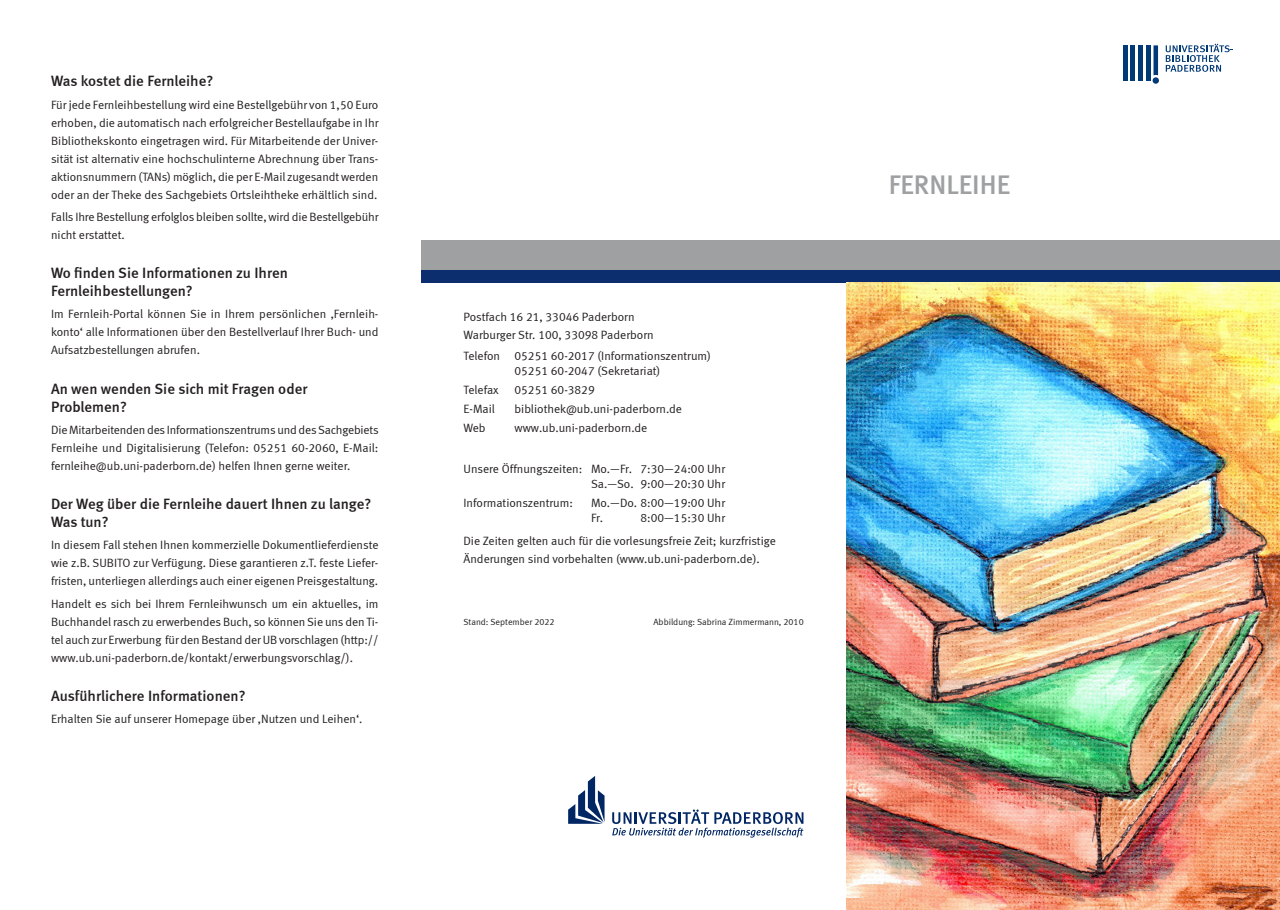
<style>
.page{position:relative;width:1280px;height:910px;background:#fff}
.page>*{position:absolute;margin:0;border:0;box-sizing:border-box;transform-origin:0 0}
.Flyer-Titel{font:27px "Meta Medium LF";color:#9ea0a2}
.HEADLINE-INNEN{font:15px/18px "Meta Medium LF";color:#231f20}
.Fliesstext{font:12px/18px "Meta Normal LF";color:#231f20;text-align:justify}
.ADRESSE{font:12px/15px "Meta Normal LF";color:#231f20;text-align:center}
.Künstler{font:9px "Meta Normal LF";color:#231f20}
.Stand{font:9px "Meta Normal LF";color:#231f20}
</style>
<div class="page">
<svg style="left:1166px;top:44px;width:67px;height:28px"></svg>
<svg style="left:1153px;top:45px;width:5px;height:30px"></svg>
<hr style="left:1146px;top:45px;width:4px;height:35px;background:#003976">
<div style="left:1138px;top:45px;width:5px;height:35px;background:#003976"></div>
<div style="left:1130px;top:45px;width:5px;height:35px;background:#003976"></div>
<hr style="left:1123px;top:45px;width:4px;height:35px;background:#003976">
<div style="left:1152px;top:77px;width:7px;height:7px;background:#003976;border-radius:50%"></div>
<div style="left:421px;top:240px;width:859px;height:30px;background:#9ea0a2"></div>
<div style="left:421px;top:270px;width:859px;height:13px;background:#0c2d6e"></div>
<img style="left:846px;top:283px;width:434px;height:627px">
<svg style="left:612px;top:809px;width:191px;height:29px"></svg>
<svg style="left:568px;top:776px;width:36px;height:48px"></svg>
<p class="HEADLINE-INNEN" style="left:51px;top:72px;width:164px">Was kostet die Fernleihe?</p>
<p class="Fliesstext" style="left:51px;top:95px;width:329px">Für jede Fernleihbestellung wird eine Bestellgebühr von 1,50 Euro erhoben, die automatisch nach erfolgreicher Bestellaufgabe in Ihr Bibliothekskonto eingetragen wird. Für Mitarbeitende der Univer&shy;sität ist alternativ eine hochschulinterne Abrechnung über Trans&shy;aktionsnummern (TANs) möglich, die per E-Mail zugesandt werden oder an der Theke des Sachgebiets Ortsleihtheke erhältlich sind.</p>
<p class="Fliesstext" style="left:51px;top:207px;width:329px">Falls Ihre Bestellung erfolglos bleiben sollte, wird die Bestellgebühr nicht erstattet.</p>
<p class="HEADLINE-INNEN" style="left:51px;top:264px;width:238px">Wo finden Sie Informationen zu Ihren<br>Fernleihbestellungen?</p>
<p class="Fliesstext" style="left:51px;top:305px;width:329px">Im Fernleih-Portal können Sie in Ihrem persönlichen ‚Fernleih&shy;konto‘ alle Informationen über den Bestellverlauf Ihrer Buch- und Aufsatzbestellungen abrufen.</p>
<p class="HEADLINE-INNEN" style="left:51px;top:379px;width:258px">An wen wenden Sie sich mit Fragen oder<br>Problemen?</p>
<p class="Fliesstext" style="left:51px;top:420px;width:329px">Die Mitarbeitenden des Informationszentrums und des Sachgebiets Fernleihe und Digitalisierung (Telefon: 05251 60-2060, E-Mail: fernleihe@ub.uni-paderborn.de) helfen Ihnen gerne weiter.</p>
<p class="HEADLINE-INNEN" style="left:51px;top:495px;width:322px">Der Weg über die Fernleihe dauert Ihnen zu lange?<br>Was tun?</p>
<p class="Fliesstext" style="left:51px;top:536px;width:329px">In diesem Fall stehen Ihnen kommerzielle Dokumentlieferdienste wie z.B. SUBITO zur Verfügung. Diese garantieren z.T. feste Liefer&shy;fristen, unterliegen allerdings auch einer eigenen Preisgestaltung.</p>
<p class="Fliesstext" style="left:51px;top:594px;width:329px">Handelt es sich bei Ihrem Fernleihwunsch um ein aktuelles, im Buchhandel rasch zu erwerbendes Buch, so können Sie uns den Ti&shy;tel auch zur Erwerbung für den Bestand der UB vorschlagen (http:// www.ub.uni-paderborn.de/kontakt/erwerbungsvorschlag/).</p>
<p class="HEADLINE-INNEN" style="left:51px;top:686px;width:196px">Ausführlichere Informationen?</p>
<p class="Fliesstext" style="left:51px;top:710px;width:313px">Erhalten Sie auf unserer Homepage über ‚Nutzen und Leihen‘.</p>
<p class="ADRESSE" style="left:463px;top:309px;width:173px">Postfach 16 21, 33046 Paderborn</p>
<p class="ADRESSE" style="left:463px;top:327px;width:192px">Warburger Str. 100, 33098 Paderborn</p>
<p class="ADRESSE" style="left:463px;top:348px;width:249px">Telefon 05251 60-2017 (Informationszentrum)<br>05251 60-2047 (Sekretariat)</p>
<p class="ADRESSE" style="left:463px;top:382px;width:37px">Telefax</p>
<p class="ADRESSE" style="left:514px;top:382px;width:82px">05251 60-3829</p>
<p class="ADRESSE" style="left:463px;top:401px;width:33px">E-Mail</p>
<p class="ADRESSE" style="left:514px;top:401px;width:169px">bibliothek@ub.uni-paderborn.de</p>
<p class="ADRESSE" style="left:463px;top:420px;width:24px">Web</p>
<p class="ADRESSE" style="left:514px;top:420px;width:134px">www.ub.uni-paderborn.de</p>
<p class="ADRESSE" style="left:463px;top:461px;width:263px;text-align:right">Unsere Öffnungszeiten: Mo.—Fr. 7:30—24:00 Uhr<br>Sa.—So. 9:00—20:30 Uhr</p>
<p class="ADRESSE" style="left:463px;top:495px;width:111px">Informationszentrum:</p>
<p class="ADRESSE" style="left:591px;top:495px;width:136px;text-align:left">Mo.—Do. 8:00—19:00 Uhr<br>Fr.</p>
<p class="ADRESSE" style="left:640px;top:510px;width:86px">8:00—15:30 Uhr</p>
<p class="Fliesstext" style="left:463px;top:531px;width:314px">Die Zeiten gelten auch für die vorlesungsfreie Zeit; kurzfristige<br>Änderungen sind vorbehalten (www.ub.uni-paderborn.de).</p>
<p class="Stand" style="left:463px;top:616px;width:93px">Stand: September 2022</p>
<p class="Künstler" style="left:653px;top:616px;width:152px">Abbildung: Sabrina Zimmermann, 2010</p>
<p class="Flyer-Titel" style="left:889px;top:169px;width:123px">FERNLEIHE</p>
</div>
